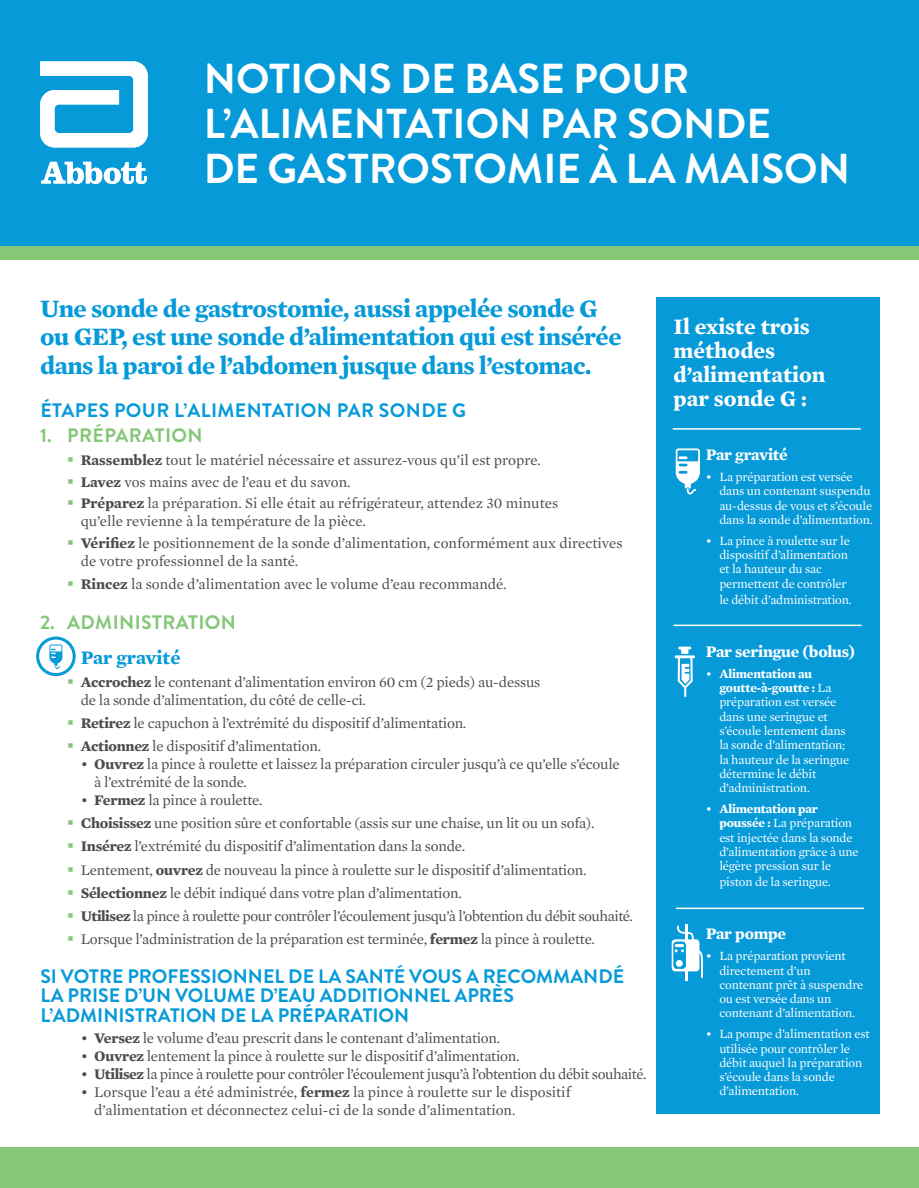
<style>
.page{position:relative;width:919px;height:1188px;background:#fff}
.page>*{position:absolute;margin:0;border:0;box-sizing:border-box;transform-origin:0 0}
.t1{font:700 41.85px/45px "Brandon Grotesque";color:#fff}
.t2{font:700 25.5px/28.5px "Mercury Text G1";letter-spacing:-.02em;color:#069ad9}
.t3{font:700 22.5px/24px "Mercury Text G1";color:#fff}
.t4{font:700 19.5px/19.5px "Brandon Grotesque";color:#069ad9}
.t5{font:700 19.5px "Brandon Grotesque";letter-spacing:.02em;color:#069ad9}
.t6{font:700 19.5px "Brandon Grotesque";letter-spacing:.02em;color:#83c777}
.t7{font:700 19.5px "Mercury Text G1";color:#069ad9}
.t8{font:700 16.5px "Mercury Text G1";letter-spacing:-.015em;color:#fff}
.t9{font:15px/23px "Mercury Text G1";letter-spacing:-.015em;color:#4b4c4d}
.t10{font:12.75px/14.2px "Mercury Text G1";letter-spacing:-.015em;color:#fff}
.s1{font-weight:700}
</style>
<div class="page">
<div style="left:0;top:0;width:919px;height:246px;background:#069ad9"></div>
<div style="left:0;top:246px;width:919px;height:14px;background:#83c777"></div>
<div style="left:0;top:1148px;width:919px;height:40px;background:#83c777"></div>
<svg style="left:40px;top:61px;width:108px;height:86px"></svg>
<svg style="left:41px;top:162px;width:106px;height:22px"></svg>
<div style="left:656px;top:297px;width:223px;height:817px;background:#069ad9"></div>
<svg style="left:678px;top:647px;width:13px;height:2px"></svg>
<hr style="left:674px;top:655px;width:21px;height:3px;background:#fff">
<svg style="left:677px;top:658px;width:15px;height:39px"></svg>
<svg style="left:675px;top:448px;width:25px;height:46px"></svg>
<svg style="left:671px;top:924px;width:33px;height:57px"></svg>
<hr style="left:672px;top:428px;width:188px;height:2px;background:#fff">
<hr style="left:673px;top:625px;width:188px;height:1px;background:#fff">
<hr style="left:676px;top:907px;width:188px;height:2px;background:#fff">
<svg style="left:49px;top:644px;width:13px;height:25px"></svg>
<div style="left:36px;top:636px;width:40px;height:40px;border:3px solid #069ad9;border-radius:50%"></div>
<h1 class="t1" style="left:204px;top:57px;width:648px">NOTIONS DE BASE POUR<br>L’ALIMENTATION PAR SONDE<br>DE GASTROSTOMIE À LA MAISON</h1>
<h2 class="t2" style="left:40px;top:293px;width:583px">Une sonde de gastrostomie, aussi appelée sonde G ou GEP, est une sonde d’alimentation qui est insérée dans la paroi de l’abdomen jusque dans l’estomac.</h2>
<h3 class="t5" style="left:40px;top:396px;width:427px">ÉTAPES POUR L’ALIMENTATION PAR SONDE G</h3>
<h3 class="t6" style="left:40px;top:422px;width:164px">1. PRÉPARATION</h3>
<p class="t9" style="left:81px;top:448px;width:479px;line-height:21.5px"><span class="s1">Rassemblez</span> tout le matériel nécessaire et assurez-vous qu’il est propre.<br><span class="s1">Lavez</span> vos mains avec de l’eau et du savon.<br><span class="s1">Préparez</span> la préparation. Si elle était au réfrigérateur, attendez 30 minutes</p>
<p class="t9" style="left:81px;top:510px;width:543px;line-height:21.5px">qu’elle revienne à la température de la pièce.<br><span class="s1">Vérifiez</span> le positionnement de la sonde d’alimentation, conformément aux directives</p>
<p class="t9" style="left:81px;top:548px;width:427px">de votre professionnel de la santé.<br><span class="s1">Rincez</span> la sonde d’alimentation avec le volume d’eau recommandé.</p>
<h3 class="t6" style="left:40px;top:609px;width:197px">2. ADMINISTRATION</h3>
<h3 class="t7" style="left:81px;top:643px;width:101px">Par gravité</h3>
<p class="t9" style="left:81px;top:673px;width:461px;line-height:18px"><span class="s1">Accrochez</span> le contenant d’alimentation environ 60 cm (2 pieds) au-dessus de la sonde d’alimentation, du côté de celle-ci.</p>
<p class="t9" style="left:81px;top:711px;width:387px"><span class="s1">Retirez</span> le capuchon à l’extrémité du dispositif d’alimentation.<br><span class="s1">Actionnez</span> le dispositif d’alimentation.</p>
<p class="t9" style="left:94px;top:755px;width:527px;line-height:18px;text-indent:-14px">• <span class="s1">Ouvrez</span> la pince à roulette et laissez la préparation circuler jusqu’à ce qu’elle s’écoule à l’extrémité de la sonde.</p>
<p class="t9" style="left:81px;top:788px;width:553px">• <span class="s1">Fermez</span> la pince à roulette.<br><span class="s1">Choisissez</span> une position sûre et confortable (assis sur une chaise, un lit ou un sofa).<br><span class="s1">Insérez</span> l’extrémité du dispositif d’alimentation dans la sonde.<br>Lentement, <span class="s1">ouvrez</span> de nouveau la pince à roulette sur le dispositif d’alimentation.<br><span class="s1">Sélectionnez</span> le débit indiqué dans votre plan d’alimentation.<br><span class="s1">Utilisez</span> la pince à roulette pour contrôler l’écoulement jusqu’à l’obtention du débit souhaité.<br>Lorsque l’administration de la préparation est terminée, <span class="s1">fermez</span> la pince à roulette.</p>
<h3 class="t4" style="left:40px;top:966px;width:585px">SI VOTRE PROFESSIONNEL DE LA SANTÉ VOUS A RECOMMANDÉ<br>LA PRISE D’UN VOLUME D’EAU ADDITIONNEL APRÈS<br>L’ADMINISTRATION DE LA PRÉPARATION</h3>
<p class="t9" style="left:81px;top:1026px;width:421px">• <span class="s1">Versez</span> le volume d’eau prescrit dans le contenant d’alimentation.</p>
<p class="t9" style="left:81px;top:1044px;width:440px">• <span class="s1">Ouvrez</span> lentement la pince à roulette sur le dispositif d’alimentation.</p>
<p class="t9" style="left:81px;top:1062px;width:567px">• <span class="s1">Utilisez</span> la pince à roulette pour contrôler l’écoulement jusqu’à l’obtention du débit souhaité.</p>
<p class="t9" style="left:94px;top:1082px;width:478px;line-height:18px;text-indent:-14px">• Lorsque l’eau a été administrée, <span class="s1">fermez</span> la pince à roulette sur le dispositif d’alimentation et déconnectez celui-ci de la sonde d’alimentation.</p>
<h3 class="t3" style="left:673px;top:313px;width:153px">Il existe trois méthodes d’alimentation par sonde G :</h3>
<p class="t8" style="left:706px;top:442px;width:83px">Par gravité</p>
<p class="t10" style="left:719px;top:469px;width:155px;text-indent:-13px">• La préparation est versée dans un contenant suspendu au-dessus de vous et s’écoule dans la sonde d’alimentation.</p>
<p class="t10" style="left:719px;top:533px;width:132px;text-indent:-13px">• La pince à roulette sur le dispositif d’alimentation et la hauteur du sac permettent de contrôler</p>
<p class="t10" style="left:719px;top:592px;width:134px">le débit d’administration.</p>
<p class="t8" style="left:706px;top:639px;width:151px">Par seringue (bolus)</p>
<p class="t10" style="left:719px;top:666px;width:131px;text-indent:-13px">• <span class="s1">Alimentation au goutte-à-goutte :</span> La préparation est versée dans une seringue et s’écoule lentement dans la sonde d’alimentation; la hauteur de la seringue détermine le débit d’administration.</p>
<p class="t10" style="left:719px;top:801px;width:141px;text-indent:-13px">• <span class="s1">Alimentation par poussée :</span> La préparation est injectée dans la sonde d’alimentation grâce à une légère pression sur le</p>
<p class="t10" style="left:719px;top:874px;width:113px">piston de la seringue.</p>
<p class="t8" style="left:706px;top:921px;width:82px">Par pompe</p>
<p class="t10" style="left:719px;top:948px;width:146px;text-indent:-13px">• La préparation provient directement d’un contenant prêt à suspendre ou est versée dans un contenant d’alimentation.</p>
<p class="t10" style="left:719px;top:1026px;width:152px;text-indent:-13px">• La pompe d’alimentation est utilisée pour contrôler le débit auquel la préparation s’écoule dans la sonde d’alimentation.</p>
</div>
